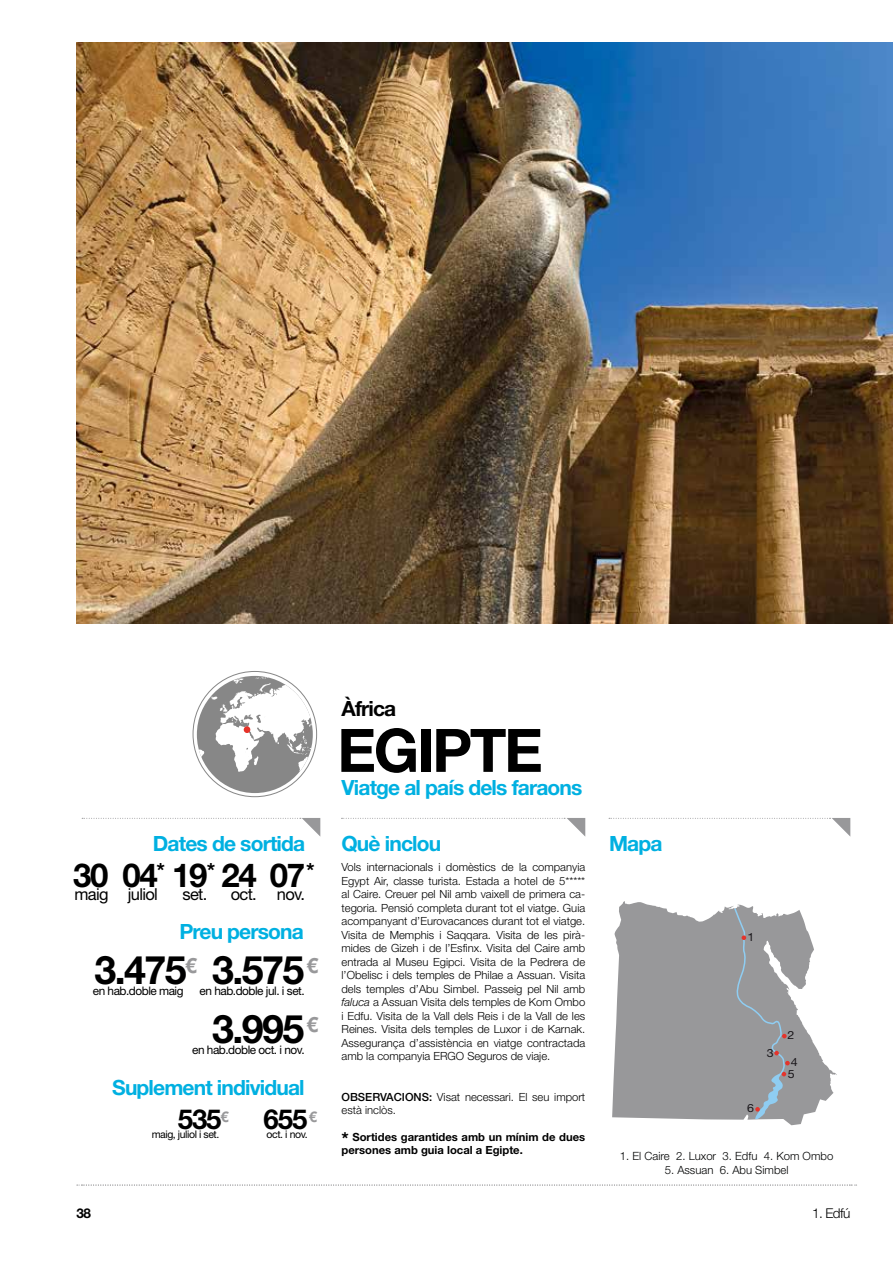
<style>
.page{position:relative;width:893px;height:1263px;background:#fff}
.page>*{position:absolute;margin:0;border:0;box-sizing:border-box;transform-origin:0 0}
.t1{font:700 60px "Helvetica Neue LT Std";letter-spacing:-.04em;color:#000}
.t2{font:700 39.3px/58.9px "Helvetica Neue LT Std";letter-spacing:-.04em;color:#000;text-align:right}
.t3{font:700 33px "Helvetica Neue LT Std";letter-spacing:-.04em;color:#000}
.t4{font:700 27.6px "Helvetica Neue LT Std";letter-spacing:-.04em;color:#000}
.t5{font:700 21px "Helvetica Neue LT Std";letter-spacing:-.04em;color:#00b0e1}
.t6{font:700 21px "Helvetica Neue LT Std";letter-spacing:-.04em;color:#000}
.t7{font:16.5px "Helvetica Neue LT Std";letter-spacing:-.04em;color:#000}
.t8{font:300 13.5px "Helvetica Neue LT Std";color:#000}
.t9{font:700 13.5px "Helvetica Neue LT Std";color:#000}
.t10{font:11.85px "Helvetica Neue LT Std";letter-spacing:-.04em;color:#000}
.t11{font:300 11.4px "Helvetica Neue LT Std";color:#010202}
.t12{font:300 11.25px/13.5px "Helvetica Neue LT Std";color:#000;text-align:justify}
.t13{font:700 11.25px/13px "Helvetica Neue LT Std";color:#000}
.t14{font:11.25px "Helvetica Neue LT Std";color:#1a171b;scale:1.1 1}
.t15{font:10.5px "Helvetica Neue LT Std";letter-spacing:-.04em;color:#000}
.s1{font-style:italic}
.s2{font-weight:500}
.s3{font-size:18px}
</style>
<div class="page">
<svg style="left:612px;top:901px;width:225px;height:224px;fill:#98989a"></svg>
<svg style="left:733px;top:907px;width:57px;height:212px;background:#9d9fa2"></svg>
<img style="left:76px;top:43px;width:817px;height:581px">
<svg style="left:77px;top:1185px;width:780px;height:1px"></svg>
<svg style="left:609px;top:818px;width:241px;height:18px"></svg>
<svg style="left:341px;top:818px;width:244px;height:18px"></svg>
<svg style="left:82px;top:818px;width:238px;height:18px"></svg>
<div style="left:197px;top:676px;width:116px;height:117px;background:#878787;border-radius:50%"></div>
<svg style="left:199px;top:749px;width:5px;height:9px"></svg>
<svg style="left:211px;top:677px;width:101px;height:95px"></svg>
<div style="left:244px;top:726px;width:6px;height:7px;background:#e63329;border-radius:50%"></div>
<h3 class="t5" style="left:153px;top:830px;width:154px">Dates de sortida</h3>
<h3 class="t7" style="left:74px;top:884px;width:85px">maig juliol</h3>
<h3 class="t7" style="left:182px;top:884px;width:26px">set.</h3>
<h3 class="t7" style="left:231px;top:884px;width:76px">oct. nov.</h3>
<h3 class="t6" style="left:157px;top:858px;width:60px">* *</h3>
<h3 class="t6" style="left:306px;top:858px;width:10px">*</h3>
<h3 class="t3" style="left:73px;top:855px;width:234px">30 04 19 24 07</h3>
<h3 class="t5" style="left:179px;top:918px;width:126px">Preu persona</h3>
<h2 class="t2" style="left:95px;top:939px;width:225px">3.475<sup>€</sup> 3.575<sup>€<br></sup>3.995<sup>€</sup></h2>
<p class="t10" style="left:93px;top:984px;width:92px">en hab.doble maig</p>
<p class="t10" style="left:200px;top:984px;width:107px">en hab.doble jul. i set.</p>
<p class="t10" style="left:192px;top:1043px;width:114px">en hab.doble oct. i nov.</p>
<h3 class="t5" style="left:112px;top:1075px;width:194px">Suplement individual</h3>
<p class="t9" style="left:76px;top:1205px;width:16px">38</p>
<h3 class="t4" style="left:178px;top:1102px;width:52px">535<sup>€</sup></h3>
<h3 class="t4" style="left:264px;top:1102px;width:55px">655<sup>€</sup></h3>
<p class="t15" style="left:152px;top:1128px;width:69px">maig, juliol i set.</p>
<p class="t15" style="left:267px;top:1128px;width:43px">oct. i nov.</p>
<h3 class="t6" style="left:341px;top:696px;width:56px">Àfrica</h3>
<h1 class="t1" style="left:337px;top:713px;width:207px">EGIPTE</h1>
<h3 class="t5" style="left:341px;top:774px;width:242px">Viatge al país dels faraons</h3>
<h3 class="t5" style="left:341px;top:830px;width:101px">Què inclou</h3>
<h3 class="t5" style="left:609px;top:830px;width:55px">Mapa</h3>
<p class="t12" style="left:341px;top:860px;width:245px">Vols internacionals i domèstics de la companyia Egypt Air, classe turista. Estada a hotel de 5***** al Caire. Creuer pel Nil amb vaixell de primera ca&shy;tegoria. Pensió completa durant tot el viatge. Guia acompanyant d’Eurovacances durant tot el viatge.<br>Visita de Memphis i Saqqara. Visita de les pirà&shy;mides de Gizeh i de l’Esfinx. Visita del Caire amb entrada al Museu Egipci. Visita de la Pedrera de l’Obelisc i dels temples de Philae a Assuan. Visita dels temples d’Abu Simbel. Passeig pel Nil amb <span class="s1">faluca</span> a Assuan Visita dels temples de Kom Ombo i Edfu. Visita de la Vall dels Reis i de la Vall de les Reines. Visita dels temples de Luxor i de Karnak.<br>Assegurança d’assistència en viatge contractada amb la companyia ERGO Seguros de viaje.</p>
<p class="t12" style="left:341px;top:1090px;width:245px"><span class="s2">OBSERVACIONS:</span> Visat necessari. El seu import està inclòs.</p>
<p class="t13" style="left:341px;top:1130px;width:245px"><span class="s3">*</span> Sortides garantides amb un mínim de dues persones amb guia local a Egipte.</p>
<p class="t14" style="left:747px;top:930px;width:8px">1</p>
<p class="t14" style="left:767px;top:1046px;width:8px">3</p>
<p class="t14" style="left:747px;top:1101px;width:8px">6</p>
<p class="t14" style="left:788px;top:1028px;width:8px">2</p>
<p class="t14" style="left:791px;top:1055px;width:8px">4</p>
<p class="t14" style="left:788px;top:1067px;width:8px">5</p>
<p class="t11" style="left:620px;top:1149px;width:215px">1. El Caire 2. Luxor 3. Edfu 4. Kom Ombo</p>
<p class="t11" style="left:665px;top:1163px;width:125px">5. Assuan 6. Abu Simbel</p>
<p class="t8" style="left:812px;top:1205px;width:40px">1. Edfú</p>
</div>
